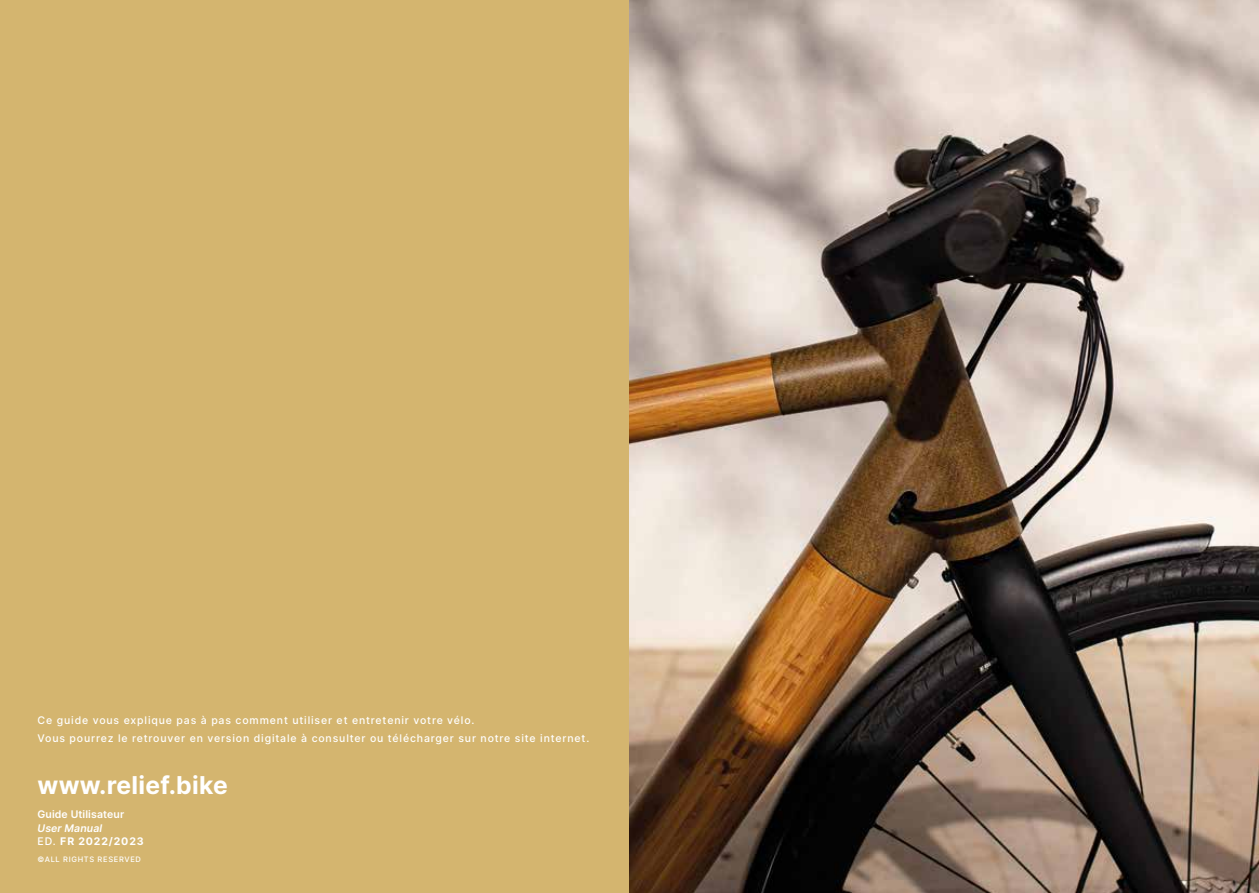
<style>
.page{position:relative;width:1259px;height:893px;background:#fff}
.page>*{position:absolute;margin:0;border:0;box-sizing:border-box;transform-origin:0 0}
.t1{font:700 24.6px "Inter";letter-spacing:.01em;color:#fff}
.t2{font:500 10.5px/18px "Inter";letter-spacing:.08em;color:#fff}
.t3{font:700 10.5px/13.5px "Inter";letter-spacing:.08em;color:#fff}
.t4{font:600 10.5px "Inter";letter-spacing:.01em;color:#fff}
.t5{font:500 7.5px "Inter";letter-spacing:.09em;color:#fff}
.s1{font-weight:600;font-style:italic}
.s2{font-weight:500}
</style>
<div class="page">
<div style="left:0;top:0;width:629px;height:893px;background:#d4b56f"></div>
<img style="left:629px;top:0;width:630px;height:893px">
<p class="t2" style="left:38px;top:710px;width:553px">Ce guide vous explique pas à pas comment utiliser et entretenir votre vélo.<br>Vous pourrez le retrouver en version digitale à consulter ou télécharger sur notre site internet.</p>
<h1 class="t1" style="left:38px;top:767px;width:192px">www.relief.bike</h1>
<p class="t4" style="left:38px;top:807px;width:88px">Guide Utilisateur</p>
<p class="t3" style="left:38px;top:821px;width:108px"><span class="s1">User Manual<br></span><span class="s2">ED.</span> FR 2022/2023</p>
<p class="t5" style="left:38px;top:854px;width:105px">©ALL RIGHTS RESERVED</p>
</div>
